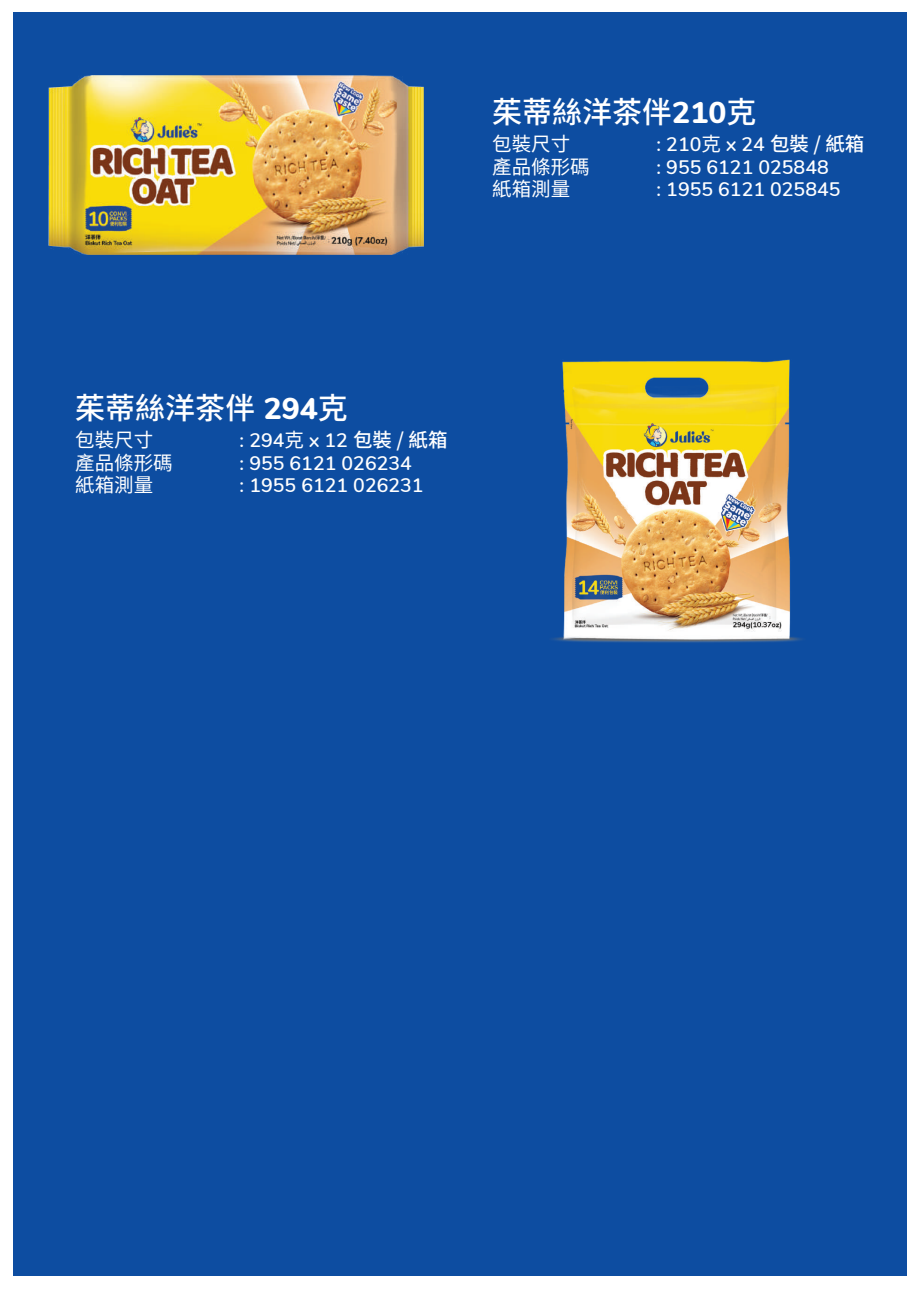
<style>
.page{position:relative;width:919px;height:1289px;background:#fff}
.page>*{position:absolute;margin:0;border:0;box-sizing:border-box;transform-origin:0 0}
.t1{font:500 30px "Noto Sans CJ Ksc";color:#fff}
.t2{font:600 19.5px "Nunito";color:#fff}
.t3{font:19.5px "Noto Sans CJ Ksc";color:#fff}
.s1{font-family:"Nunito";font-weight:800}
.s2{font-family:"Noto Sans CJ Ksc";font-weight:400}
.s3{font-family:"Noto Sans CJ Ksc";font-weight:500}
</style>
<div class="page">
<div style="left:13px;top:13px;width:893px;height:1263px;background:#0d4da1"></div>
<img style="left:552px;top:359px;width:250px;height:284px">
<img style="left:48px;top:76px;width:375px;height:179px">
<h1 class="t1" style="left:492px;top:95px;width:266px">茱蒂絲洋茶伴<span class="s1">210</span>克</h1>
<p class="t3" style="left:492px;top:133px;width:79px">包裝尺寸</p>
<p class="t2" style="left:656px;top:130px;width:209px">: 210<span class="s2">克</span> x 24 <span class="s3">包裝 / 紙箱</span></p>
<p class="t3" style="left:492px;top:155px;width:99px">產品條形碼</p>
<p class="t2" style="left:656px;top:152px;width:174px">: 955 6121 025848</p>
<p class="t3" style="left:492px;top:178px;width:79px">紙箱測量</p>
<p class="t2" style="left:656px;top:175px;width:185px">: 1955 6121 025845</p>
<h1 class="t1" style="left:75px;top:391px;width:274px">茱蒂絲洋茶伴 <span class="s1">294</span>克</h1>
<p class="t3" style="left:75px;top:429px;width:80px">包裝尺寸</p>
<p class="t2" style="left:239px;top:426px;width:209px">: 294<span class="s2">克</span> x 12 <span class="s3">包裝 / 紙箱</span></p>
<p class="t3" style="left:75px;top:451px;width:99px">產品條形碼</p>
<p class="t2" style="left:239px;top:448px;width:174px">: 955 6121 026234</p>
<p class="t3" style="left:75px;top:474px;width:80px">紙箱測量</p>
<p class="t2" style="left:239px;top:471px;width:185px">: 1955 6121 026231</p>
</div>
